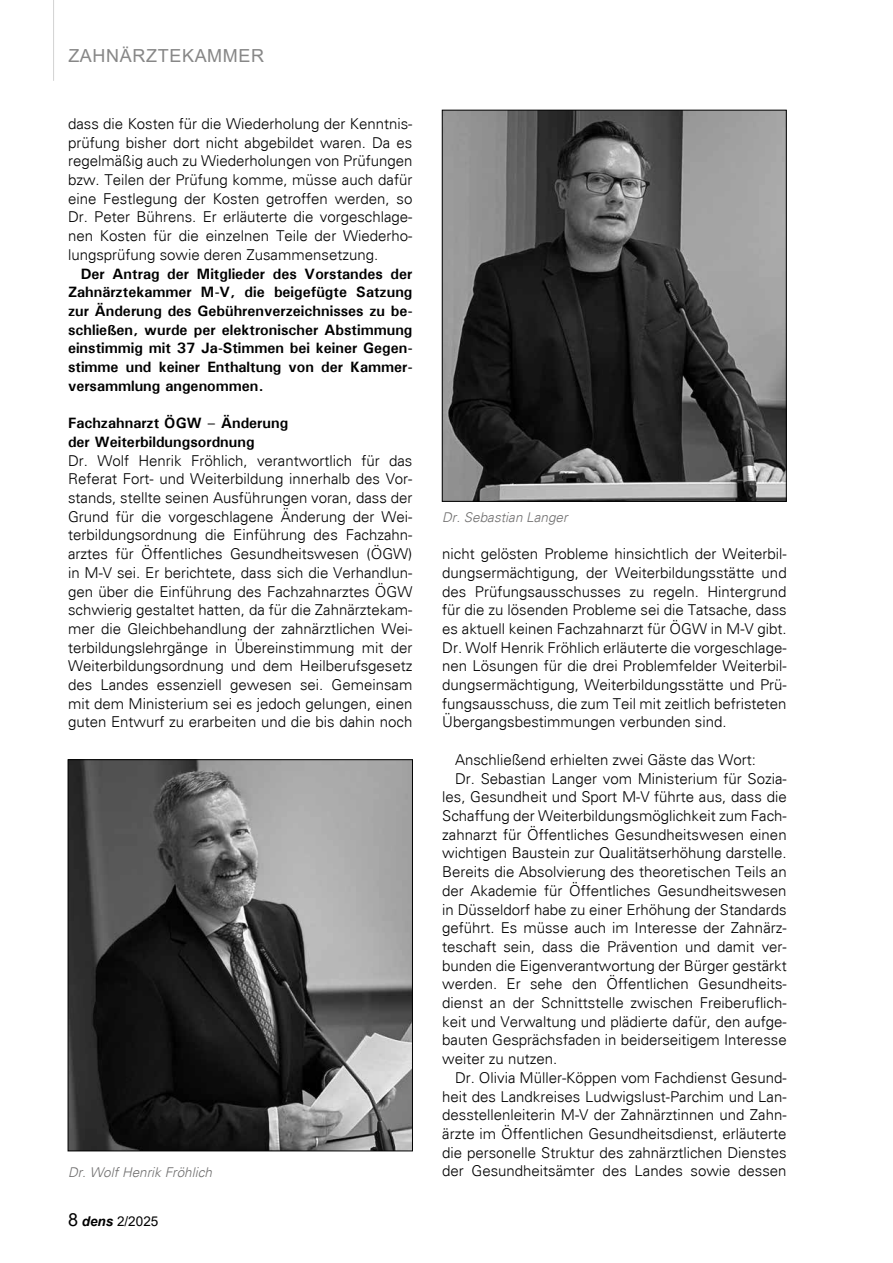
<style>
.page{position:relative;width:893px;height:1263px;background:#fff}
.page>*{position:absolute;margin:0;border:0;box-sizing:border-box;transform-origin:0 0}
.t1{font:18px "Arial";letter-spacing:.035em;color:#878787}
.t2{font:300 15px/18.8px "Univers";color:#000;text-align:justify}
.t3{font:700 15px/18.8px "Univers";color:#000;text-align:justify}
.t4{font:italic 300 13.5px "Univers";color:#706f6f}
.t5{font:13.5px "Arial";color:#000}
.s1{font-size:18px}
.s2{font-weight:700;font-style:italic}
</style>
<div class="page">
<hr style="left:53px;top:0;width:1px;height:81px;background:#d2d2d2">
<img style="left:70px;top:761px;width:341px;height:388px">
<div style="left:68px;top:759px;width:345px;height:392px;border:1px solid #000"></div>
<img style="left:444px;top:112px;width:340px;height:387px">
<div style="left:442px;top:110px;width:344px;height:391px;border:1px solid #000"></div>
<p class="t1" style="left:68px;top:43px;width:197px">ZAHNÄRZTEKAMMER</p>
<p class="t2" style="left:68px;top:114px;width:346px">dass die Kosten für die Wiederholung der Kenntnis&shy;prüfung bisher dort nicht abgebildet waren. Da es regelmäßig auch zu Wiederholungen von Prüfungen bzw. Teilen der Prüfung komme, müsse auch dafür eine Festlegung der Kosten getroffen werden, so Dr. Peter Bührens. Er erläuterte die vorgeschlage&shy;nen Kosten für die einzelnen Teile der Wiederho&shy;lungsprüfung sowie deren Zusammensetzung.</p>
<p class="t3" style="left:68px;top:264px;width:346px;text-indent:13px">Der Antrag der Mitglieder des Vorstandes der Zahnärztekammer M-V, die beigefügte Satzung zur Änderung des Gebührenverzeichnisses zu be&shy;schließen, wurde per elektronischer Abstimmung einstimmig mit 37 Ja-Stimmen bei keiner Gegen&shy;stimme und keiner Enthaltung von der Kammer&shy;versammlung angenommen.</p>
<p class="t3" style="left:68px;top:413px;width:222px">Fachzahnarzt ÖGW – Änderung der Weiterbildungsordnung</p>
<p class="t2" style="left:68px;top:451px;width:346px">Dr. Wolf Henrik Fröhlich, verantwortlich für das Referat Fort- und Weiterbildung innerhalb des Vor&shy;stands, stellte seinen Ausführungen voran, dass der Grund für die vorgeschlagene Änderung der Wei&shy;terbildungsordnung die Einführung des Fachzahn&shy;arztes für Öffentliches Gesundheitswesen (ÖGW) in M-V sei. Er berichtete, dass sich die Verhandlun&shy;gen über die Einführung des Fachzahnarztes ÖGW schwierig gestaltet hatten, da für die Zahnärztekam&shy;mer die Gleichbehandlung der zahnärztlichen Wei&shy;terbildungslehrgänge in Übereinstimmung mit der Weiterbildungsordnung und dem Heilberufsgesetz des Landes essenziell gewesen sei. Gemeinsam mit dem Ministerium sei es jedoch gelungen, einen guten Entwurf zu erarbeiten und die bis dahin noch</p>
<p class="t4" style="left:68px;top:1164px;width:146px">Dr. Wolf Henrik Fröhlich</p>
<p class="t5" style="left:68px;top:1211px;width:92px"><span class="s1">8</span> <span class="s2">dens</span> 2/2025</p>
<p class="t4" style="left:442px;top:509px;width:127px">Dr. Sebastian Langer</p>
<p class="t2" style="left:442px;top:544px;width:346px">nicht gelösten Probleme hinsichtlich der Weiterbil&shy;dungsermächtigung, der Weiterbildungsstätte und des Prüfungsausschusses zu regeln. Hintergrund für die zu lösenden Probleme sei die Tatsache, dass es aktuell keinen Fachzahnarzt für ÖGW in M-V gibt.<br>Dr. Wolf Henrik Fröhlich erläuterte die vorgeschlage&shy;nen Lösungen für die drei Problemfelder Weiterbil&shy;dungsermächtigung, Weiterbildungsstätte und Prü&shy;fungsausschuss, die zum Teil mit zeitlich befristeten Übergangsbestimmungen verbunden sind.</p>
<p class="t2" style="left:455px;top:750px;width:302px">Anschließend erhielten zwei Gäste das Wort:</p>
<p class="t2" style="left:455px;top:769px;width:333px">Dr. Sebastian Langer vom Ministerium für Sozia-</p>
<p class="t2" style="left:442px;top:787px;width:346px">les, Gesundheit und Sport M-V führte aus, dass die</p>
<p class="t2" style="left:442px;top:806px;width:346px">Schaffung der Weiterbildungsmöglichkeit zum Fach-</p>
<p class="t2" style="left:442px;top:825px;width:346px">zahnarzt für Öffentliches Gesundheitswesen einen</p>
<p class="t2" style="left:442px;top:844px;width:346px">wichtigen Baustein zur Qualitätserhöhung darstelle.</p>
<p class="t2" style="left:442px;top:862px;width:346px">Bereits die Absolvierung des theoretischen Teils an</p>
<p class="t2" style="left:442px;top:881px;width:346px">der Akademie für Öffentliches Gesundheitswesen</p>
<p class="t2" style="left:442px;top:900px;width:346px">in Düsseldorf habe zu einer Erhöhung der Standards</p>
<p class="t2" style="left:442px;top:918px;width:346px">geführt. Es müsse auch im Interesse der Zahnärz-</p>
<p class="t2" style="left:442px;top:937px;width:346px">teschaft sein, dass die Prävention und damit ver-</p>
<p class="t2" style="left:442px;top:956px;width:346px">bunden die Eigenverantwortung der Bürger gestärkt</p>
<p class="t2" style="left:442px;top:975px;width:346px">werden. Er sehe den Öffentlichen Gesundheits-</p>
<p class="t2" style="left:442px;top:993px;width:346px">dienst an der Schnittstelle zwischen Freiberuflich-</p>
<p class="t2" style="left:442px;top:1012px;width:346px">keit und Verwaltung und plädierte dafür, den aufge-</p>
<p class="t2" style="left:442px;top:1031px;width:346px">bauten Gesprächsfaden in beiderseitigem Interesse</p>
<p class="t2" style="left:442px;top:1049px;width:117px">weiter zu nutzen.</p>
<p class="t2" style="left:455px;top:1068px;width:333px">Dr. Olivia Müller-Köppen vom Fachdienst Gesund-</p>
<p class="t2" style="left:442px;top:1087px;width:346px">heit des Landkreises Ludwigslust-Parchim und Lan-</p>
<p class="t2" style="left:442px;top:1105px;width:346px">desstellenleiterin M-V der Zahnärztinnen und Zahn-</p>
<p class="t2" style="left:442px;top:1124px;width:346px">ärzte im Öffentlichen Gesundheitsdienst, erläuterte</p>
<p class="t2" style="left:442px;top:1143px;width:346px">die personelle Struktur des zahnärztlichen Dienstes</p>
<p class="t2" style="left:442px;top:1162px;width:346px">der Gesundheitsämter des Landes sowie dessen</p>
</div>
